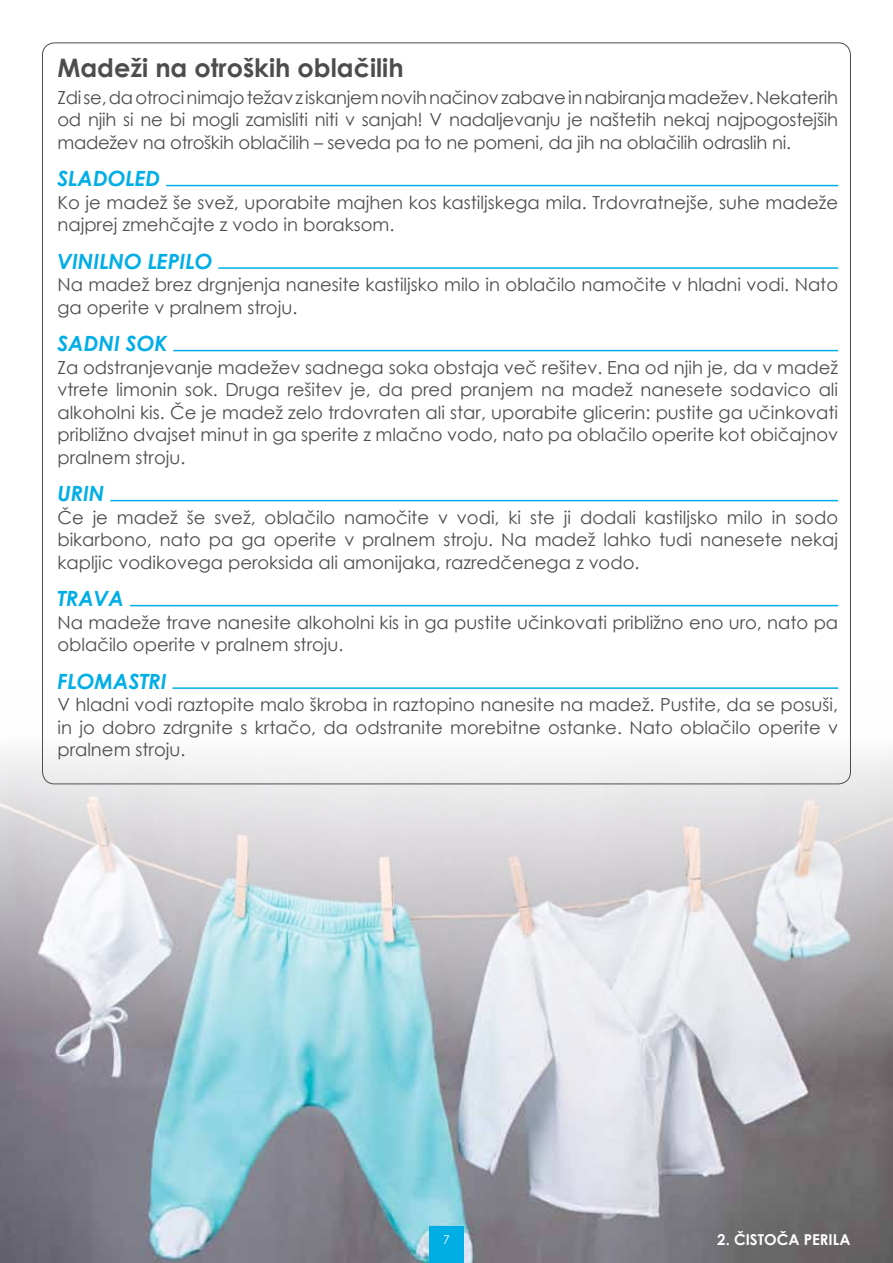
<style>
.page{position:relative;width:893px;height:1263px;background:#fff}
.page>*{position:absolute;margin:0;border:0;box-sizing:border-box;transform-origin:0 0}
.t1{font:700 25.5px "Century Gothic";color:#4d4d4f}
.t2{font:italic 700 21px "Century Gothic";color:#00aee6}
.t3{font:18px/22.5px "Century Gothic";color:#4d4d4f;text-align:justify}
.t4{font:700 15px "Century Gothic";color:#fff}
.t5{font:12px "Century Gothic";color:#fff}
</style>
<div class="page">
<img style="left:0;top:687px;width:893px;height:576px">
<hr style="left:166px;top:185px;width:672px;height:1px;background:#00aee6">
<hr style="left:218px;top:267px;width:620px;height:2px;background:#00aee6">
<hr style="left:173px;top:350px;width:665px;height:1px;background:#00aee6">
<hr style="left:110px;top:500px;width:728px;height:1px;background:#00aee6">
<hr style="left:130px;top:605px;width:708px;height:1px;background:#00aee6">
<hr style="left:172px;top:687px;width:666px;height:2px;background:#00aee6">
<div style="left:429px;top:1226px;width:34px;height:37px;background:#00aee6"></div>
<h1 class="t1" style="left:57px;top:48px;width:348px">Madeži na otroških oblačilih</h1>
<p class="t3" style="left:57px;top:86px;width:782px">Zdi se, da otroci nimajo težav z iskanjem novih načinov zabave in nabiranja madežev. Nekaterih od njih si ne bi mogli zamisliti niti v sanjah! V nadaljevanju je naštetih nekaj najpogostejših madežev na otroških oblačilih – seveda pa to ne pomeni, da jih na oblačilih odraslih ni.</p>
<p class="t2" style="left:57px;top:163px;width:104px">SLADOLED</p>
<p class="t3" style="left:57px;top:191px;width:782px">Ko je madež še svež, uporabite majhen kos kastiljskega mila. Trdovratnejše, suhe madeže najprej zmehčajte z vodo in boraksom.</p>
<p class="t2" style="left:57px;top:245px;width:156px">VINILNO LEPILO</p>
<p class="t3" style="left:57px;top:273px;width:782px">Na madež brez drgnjenja nanesite kastiljsko milo in oblačilo namočite v hladni vodi. Nato ga operite v pralnem stroju.</p>
<p class="t2" style="left:57px;top:328px;width:112px">SADNI SOK</p>
<p class="t3" style="left:57px;top:356px;width:782px">Za odstranjevanje madežev sadnega soka obstaja več rešitev. Ena od njih je, da v madež vtrete limonin sok. Druga rešitev je, da pred pranjem na madež nanesete sodavico ali alkoholni kis. Če je madež zelo trdovraten ali star, uporabite glicerin: pustite ga učinkovati približno dvajset minut in ga sperite z mlačno vodo, nato pa oblačilo operite kot običajnov pralnem stroju.</p>
<p class="t2" style="left:57px;top:478px;width:49px">URIN</p>
<p class="t3" style="left:57px;top:506px;width:782px">Če je madež še svež, oblačilo namočite v vodi, ki ste ji dodali kastiljsko milo in sodo bikarbono, nato pa ga operite v pralnem stroju. Na madež lahko tudi nanesete nekaj kapljic vodikovega peroksida ali amonijaka, razredčenega z vodo.</p>
<p class="t2" style="left:57px;top:583px;width:68px">TRAVA</p>
<p class="t3" style="left:57px;top:611px;width:782px">Na madeže trave nanesite alkoholni kis in ga pustite učinkovati približno eno uro, nato pa oblačilo operite v pralnem stroju.</p>
<p class="t2" style="left:57px;top:665px;width:111px">FLOMASTRI</p>
<p class="t3" style="left:57px;top:693px;width:782px">V hladni vodi raztopite malo škroba in raztopino nanesite na madež. Pustite, da se posuši, in jo dobro zdrgnite s krtačo, da odstranite morebitne ostanke. Nato oblačilo operite v pralnem stroju.</p>
<p class="t5" style="left:443px;top:1231px;width:8px">7</p>
<p class="t4" style="left:717px;top:1228px;width:135px">2. ČISTOČA PERILA</p>
</div>
